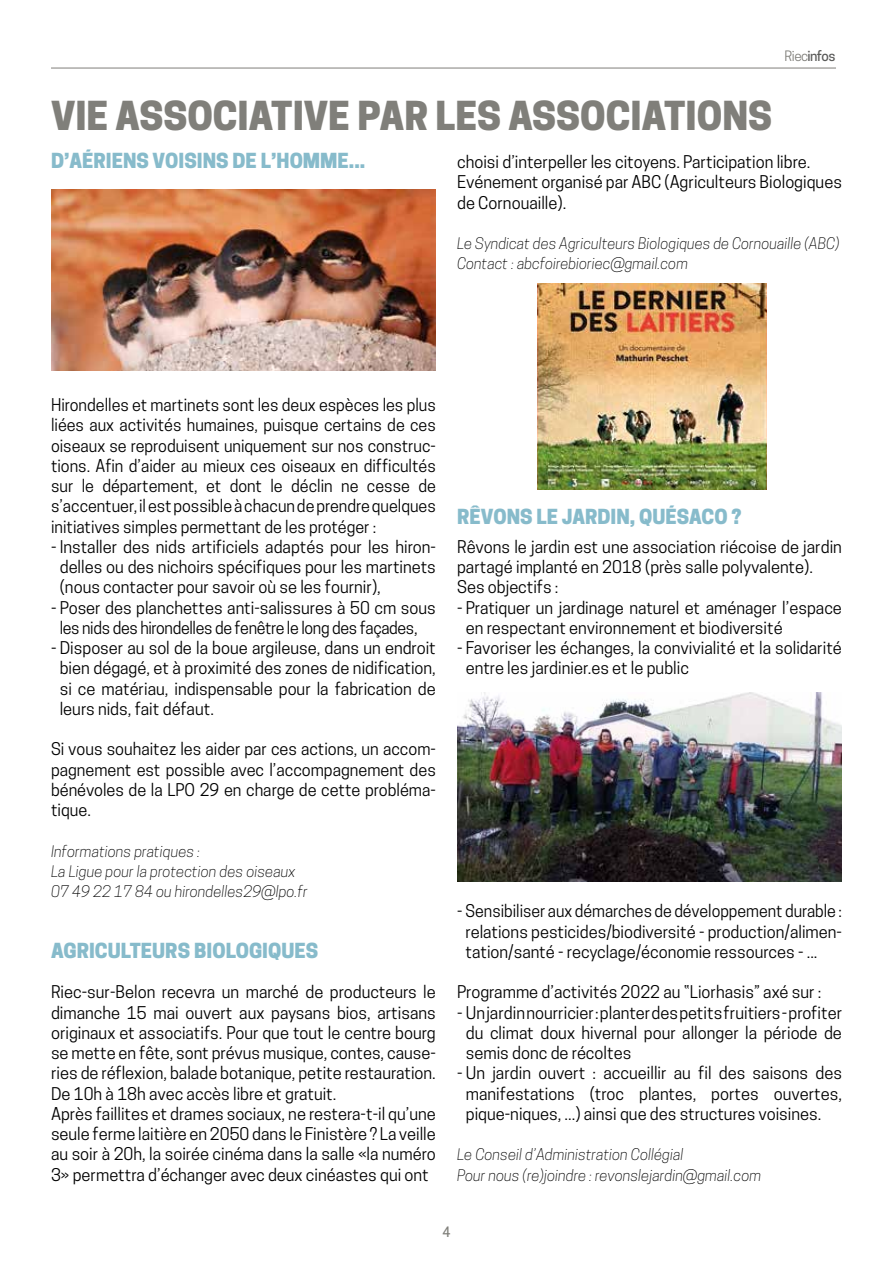
<style>
.page{position:relative;width:893px;height:1263px;background:#fff}
.page>*{position:absolute;margin:0;border:0;box-sizing:border-box;transform-origin:0 0}
.t1{font:800 37.5px "Cooper Hewitt";color:#807f7a}
.t2{font:800 19.5px "Cooper Hewitt";color:#87bbcb}
.t3{font:16.5px/20.2px "Cooper Hewitt";color:#000;text-align:justify}
.t4{font:16.5px/20.2px "Cooper Hewitt";letter-spacing:-.02em;color:#000;text-align:center}
.t5{font:italic 300 15px/20.2px "Cooper Hewitt";color:#000}
.t6{font:500 13.5px "Cooper Hewitt";letter-spacing:-.045em;color:#5a5a59}
.t7{font:500 13.5px "Cooper Hewitt";color:#807f7a}
.s1{font-weight:400;color:#807f7a}
</style>
<div class="page">
<img style="left:51px;top:190px;width:385px;height:181px">
<hr style="left:51px;top:68px;width:785px;height:1px;background:#807f7a">
<img style="left:457px;top:692px;width:385px;height:190px">
<img style="left:537px;top:283px;width:230px;height:207px">
<p class="t6" style="left:785px;top:48px;width:52px"><span class="s1">Riec</span>infos</p>
<h1 class="t1" style="left:51px;top:93px;width:723px">VIE ASSOCIATIVE PAR LES ASSOCIATIONS</h1>
<p class="t2" style="left:51px;top:149px;width:316px">D’AÉRIENS VOISINS DE L’HOMME...</p>
<p class="t3" style="left:457px;top:152px;width:386px;text-align:left">choisi d’interpeller les citoyens. Participation libre.<br>Evénement organisé par ABC (Agriculteurs Biologiques de Cornouaille).</p>
<p class="t5" style="left:457px;top:233px;width:384px">Le Syndicat des Agriculteurs Biologiques de Cornouaille (ABC)<br>Contact : abcfoirebioriec@gmail.com</p>
<p class="t3" style="left:51px;top:395px;width:386px">Hirondelles et martinets sont les deux espèces les plus liées aux activités humaines, puisque certains de ces oiseaux se reproduisent uniquement sur nos construc&shy;tions. Afin d’aider au mieux ces oiseaux en difficultés sur le département, et dont le déclin ne cesse de s’accentuer, il est possible à chacun de prendre quelques initiatives simples permettant de les protéger :</p>
<p class="t3" style="left:60px;top:537px;width:378px;text-indent:-9px">- Installer des nids artificiels adaptés pour les hiron&shy;delles ou des nichoirs spécifiques pour les martinets (nous contacter pour savoir où se les fournir),</p>
<p class="t4" style="left:51px;top:597px;width:386px">- Poser des planchettes anti-salissures à 50 cm sous les nids des hirondelles de fenêtre le long des façades,</p>
<p class="t3" style="left:60px;top:638px;width:378px;text-indent:-9px">- Disposer au sol de la boue argileuse, dans un endroit bien dégagé, et à proximité des zones de nidification, si ce matériau, indispensable pour la fabrication de leurs nids, fait défaut.</p>
<p class="t3" style="left:51px;top:739px;width:386px">Si vous souhaitez les aider par ces actions, un accom&shy;pagnement est possible avec l’accompagnement des bénévoles de la LPO 29 en charge de cette probléma&shy;tique.</p>
<p class="t5" style="left:51px;top:841px;width:258px">Informations pratiques :<br>La Ligue pour la protection des oiseaux<br>07 49 22 17 84 ou hirondelles29@lpo.fr</p>
<p class="t2" style="left:51px;top:939px;width:269px">AGRICULTEURS BIOLOGIQUES</p>
<p class="t3" style="left:51px;top:982px;width:386px;text-align:left">Riec-sur-Belon recevra un marché de producteurs le dimanche 15 mai ouvert aux paysans bios, artisans originaux et associatifs. Pour que tout le centre bourg se mette en fête, sont prévus musique, contes, cause&shy;ries de réflexion, balade botanique, petite restauration.<br>De 10h à 18h avec accès libre et gratuit.<br>Après faillites et drames sociaux, ne restera-t-il qu’une seule ferme laitière en 2050 dans le Finistère ? La veille au soir à 20h, la soirée cinéma dans la salle «la numéro 3» permettra d’échanger avec deux cinéastes qui ont</p>
<p class="t2" style="left:457px;top:505px;width:286px">RÊVONS LE JARDIN, QUÉSACO ?</p>
<p class="t3" style="left:457px;top:537px;width:386px;text-align:left">Rêvons le jardin est une association riécoise de jardin partagé implanté en 2018 (près salle polyvalente).<br>Ses objectifs :</p>
<p class="t3" style="left:466px;top:597px;width:378px;text-indent:-9px">- Pratiquer un jardinage naturel et aménager l’espace en respectant environnement et biodiversité</p>
<p class="t3" style="left:466px;top:638px;width:378px;text-indent:-9px">- Favoriser les échanges, la convivialité et la solidarité entre les jardinier.es et le public</p>
<p class="t3" style="left:466px;top:901px;width:378px;text-indent:-8px">- Sensibiliser aux démarches de développement durable : relations pesticides/biodiversité - production/alimen&shy;tation/santé - recyclage/économie ressources - ...</p>
<p class="t3" style="left:457px;top:982px;width:366px">Programme d’activités 2022 au ‟Liorhasis” axé sur :</p>
<p class="t3" style="left:466px;top:1002px;width:378px;text-indent:-9px">- Un jardin nourricier : planter des petits fruitiers - profiter du climat doux hivernal pour allonger la période de semis donc de récoltes</p>
<p class="t3" style="left:466px;top:1063px;width:378px;text-indent:-9px">- Un jardin ouvert : accueillir au fil des saisons des manifestations (troc plantes, portes ouvertes, pique-niques, ...) ainsi que des structures voisines.</p>
<p class="t5" style="left:457px;top:1145px;width:306px">Le Conseil d’Administration Collégial<br>Pour nous (re)joindre : revonslejardin@gmail.com</p>
<p class="t7" style="left:442px;top:1224px;width:10px">4</p>
</div>
